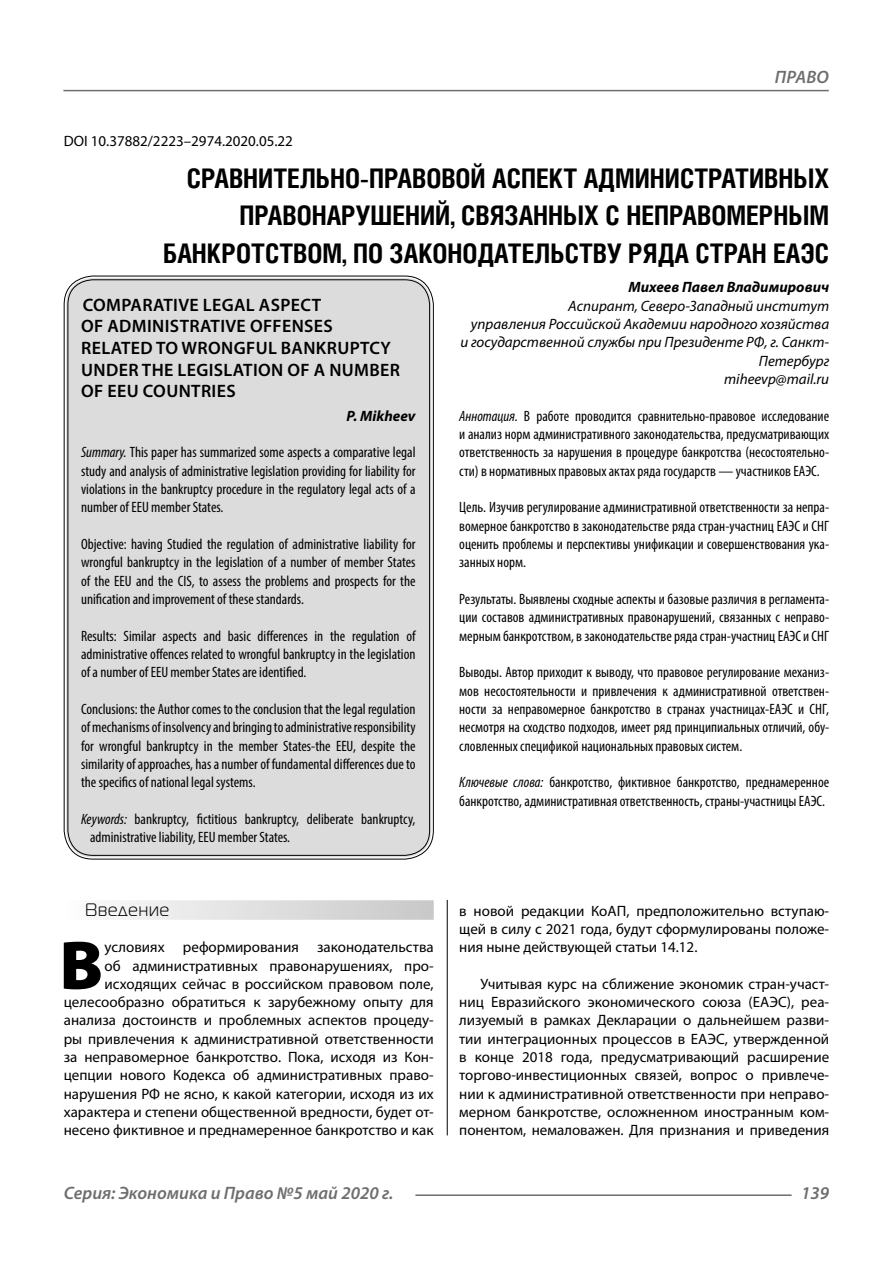
<style>
.page{position:relative;width:893px;height:1263px;background:#fff}
.page>*{position:absolute;margin:0;border:0;box-sizing:border-box;transform-origin:0 0}
.Bukvica{font:900 69.3px "Myriad Pro";color:#000}
.Header{font:700 27px/37.5px "Helios Cond C";color:#000;text-align:right}
.Header-eng{font:600 18px/21.6px "Myriad Pro";letter-spacing:.02em;color:#000}
.t1{font:italic 600 18px "Myriad Pro";color:#6e6e6e}
.Subheader{font:18px "Magistral C";letter-spacing:.05em;color:#000}
.Annotation-rus{font:condensed 15px/18.3px "Myriad Pro";color:#000;text-align:justify}
.Annotation-eng{font:condensed 15px/18.3px "Myriad Pro";color:#000;text-align:justify}
.Bukvica-2{font:15px/18.3px "Myriad Pro";color:#000;text-align:right}
.Normal{font:15px/18.3px "Myriad Pro";color:#000;text-align:justify}
.Author-doc{font:italic 15px/18.3px "Myriad Pro";color:#000;text-align:right}
.DOI{font:15px "Myriad Pro";color:#000}
.Author{font:italic 700 15px "Myriad Pro";color:#000}
.Author-email{font:italic 15px "Myriad Pro";color:#000}
.Author-eng{font:italic 700 15px "Myriad Pro";color:#000}
.s1{font-style:italic}
</style>
<div class="page">
<hr style="left:447px;top:897px;width:1px;height:238px;background:#000">
<div style="left:43px;top:879px;width:786px;height:21px;background:#fff"></div>
<div style="left:64px;top:900px;width:370px;height:20px;background:linear-gradient(to right,#fcfcfc,#c8c8c8)"></div>
<div style="left:66px;top:278px;width:365px;height:579px;background:#dcdcdc;border-radius:27px"></div>
<hr style="left:63px;top:90px;width:766px;height:1px;background:#6e6e6e">
<hr style="left:415px;top:1194px;width:377px;height:2px;background:#6e6e6e">
<p class="t1" style="left:775px;top:66px;width:24px">Право</p>
<p class="DOI" style="left:64px;top:132px;width:231px">DOI 10.37882/2223–2974.2020.05.22</p>
<p class="Header" style="left:163px;top:159px;width:668px">СРАВНИТЕЛЬНО-ПРАВОВОЙ АСПЕКТ АДМИНИСТРАТИВНЫХ<br>ПРАВОНАРУШЕНИЙ, СВЯЗАННЫХ С НЕПРАВОМЕРНЫМ<br>БАНКРОТСТВОМ, ПО ЗАКОНОДАТЕЛЬСТВУ РЯДА СТРАН ЕАЭС</p>
<p class="Author" style="left:628px;top:278px;width:202px">Михеев Павел Владимирович</p>
<p class="Author-doc" style="left:460px;top:296px;width:370px">Аспирант, Северо-Западный институт<br>управления Российской Академии народного хозяйства и государственной службы при Президенте РФ, г. Санкт-Петербург</p>
<p class="Author-email" style="left:724px;top:370px;width:107px">miheevp@mail.ru</p>
<p class="Annotation-rus" style="left:459px;top:406px;width:371px"><span class="s1">Аннотация.</span> В работе проводится сравнительно-правовое исследование и анализ норм административного законодательства, предусматривающих ответственность за нарушения в процедуре банкротства (несостоятельно&shy;сти) в нормативных правовых актах ряда государств — участников ЕАЭС.</p>
<p class="Annotation-rus" style="left:459px;top:498px;width:371px">Цель. Изучив регулирование административной ответственности за непра&shy;вомерное банкротство в законодательстве ряда стран-участниц ЕАЭС и СНГ оценить проблемы и перспективы унификации и совершенствования ука&shy;занных норм.</p>
<p class="Annotation-rus" style="left:459px;top:590px;width:371px">Результаты. Выявлены сходные аспекты и базовые различия в регламента&shy;ции составов административных правонарушений, связанных с неправо&shy;мерным банкротством, в законодательстве ряда стран-участниц ЕАЭС и СНГ</p>
<p class="Annotation-rus" style="left:459px;top:663px;width:371px">Выводы. Автор приходит к выводу, что правовое регулирование механиз&shy;мов несостоятельности и привлечения к административной ответствен&shy;ности за неправомерное банкротство в странах участницах-ЕАЭС и СНГ, несмотря на сходство подходов, имеет ряд принципиальных отличий, обу&shy;словленных спецификой национальных правовых систем.</p>
<p class="Annotation-rus" style="left:459px;top:773px;width:371px"><span class="s1">Ключевые слова:</span> банкротство, фиктивное банкротство, преднамеренное банкротство, административная ответственность, страны-участницы ЕАЭС.</p>
<p class="Header-eng" style="left:81px;top:293px;width:320px">COMPARATIVE LEGAL ASPECT<br>OF ADMINISTRATIVE OFFENSES<br>RELATED TO WRONGFUL BANKRUPTCY<br>UNDER THE LEGISLATION OF A NUMBER<br>OF EEU COUNTRIES</p>
<p class="Author-eng" style="left:346px;top:406px;width:71px">P. Mikheev</p>
<p class="Annotation-eng" style="left:81px;top:443px;width:336px"><span class="s1">Summary.</span> This paper has summarized some aspects a comparative legal study and analysis of administrative legislation providing for liability for violations in the bankruptcy procedure in the regulatory legal acts of a number of EEU member States.</p>
<p class="Annotation-eng" style="left:81px;top:535px;width:336px">Objective: having Studied the regulation of administrative liability for wrongful bankruptcy in the legislation of a number of member States of the EEU and the CIS, to assess the problems and prospects for the unification and improvement of these standards.</p>
<p class="Annotation-eng" style="left:81px;top:626px;width:336px">Results: Similar aspects and basic differences in the regulation of administrative offences related to wrongful bankruptcy in the legislation of a number of EEU member States are identified.</p>
<p class="Annotation-eng" style="left:81px;top:700px;width:336px">Conclusions: the Author comes to the conclusion that the legal regulation of mechanisms of insolvency and bringing to administrative responsibility for wrongful bankruptcy in the member States-the EEU, despite the similarity of approaches, has a number of fundamental differences due to the specifics of national legal systems.</p>
<p class="Annotation-eng" style="left:90px;top:810px;width:327px;text-indent:-9px"><span class="s1">Keywords:</span> bankruptcy, fictitious bankruptcy, deliberate bankruptcy, administrative liability, EEU member States.</p>
<p class="Subheader" style="left:85px;top:900px;width:86px">Введение</p>
<p class="Bukvica" style="left:59px;top:919px;width:45px">В</p>
<p class="Bukvica-2" style="left:64px;top:938px;width:371px">условиях реформирования законодательства<br>об административных правонарушениях, про&shy;исходящих сейчас в российском правовом поле, целесообразно обратиться к зарубежному опыту для анализа достоинств и проблемных аспектов процеду&shy;ры привлечения к административной ответственности за неправомерное банкротство. Пока, исходя из Кон&shy;цепции нового Кодекса об административных право&shy;нарушения РФ не ясно, к какой категории, исходя из их характера и степени общественной вредности, будет от&shy;несено фиктивное и преднамеренное банкротство и как</p>
<p class="Bukvica-2" style="left:459px;top:901px;width:371px;text-align:justify">в новой редакции КоАП, предположительно вступаю&shy;щей в силу с 2021 года, будут сформулированы положе&shy;ния ныне действующей статьи 14.12.</p>
<p class="Normal" style="left:459px;top:974px;width:371px;text-indent:21px">Учитывая курс на сближение экономик стран-участ&shy;ниц Евразийского экономического союза (ЕАЭС), реа&shy;лизуемый в рамках Декларации о дальнейшем разви&shy;тии интеграционных процессов в ЕАЭС, утвержденной в конце 2018 года, предусматривающий расширение торгово-инвестиционных связей, вопрос о привлече&shy;нии к административной ответственности при неправо&shy;мерном банкротстве, осложненном иностранным ком&shy;понентом, немаловажен. Для признания и приведения</p>
<p class="t1" style="left:64px;top:1182px;width:331px">Серия: Экономика и Право №5 май 2020 г.</p>
<p class="t1" style="left:801px;top:1182px;width:30px">139</p>
</div>
